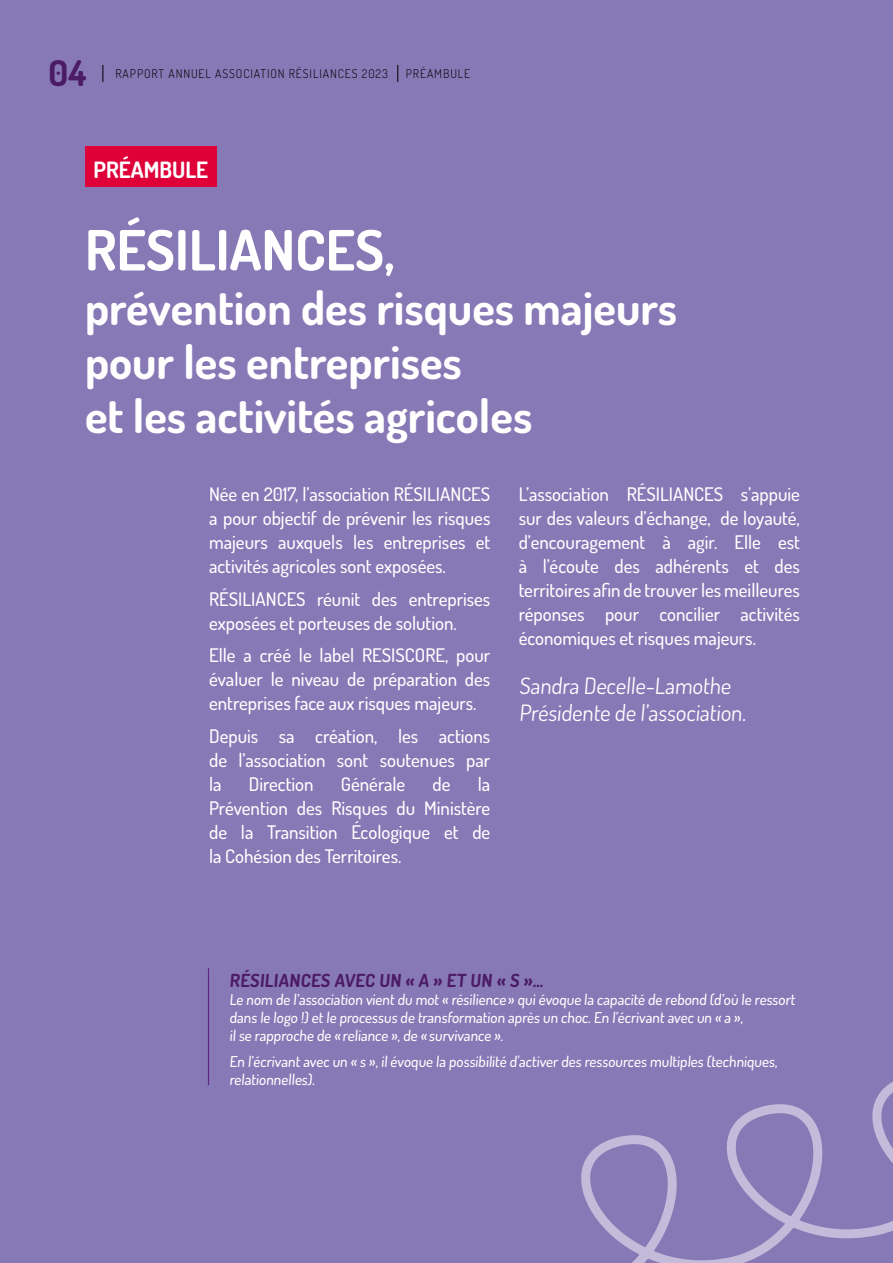
<style>
.page{position:relative;width:893px;height:1263px;background:#8778b6}
.page>*{position:absolute;margin:0;border:0;box-sizing:border-box;transform-origin:0 0}
.t1{font:700 55.5px "Dosis";color:#fff}
.t2{font:700 46.5px/54px "Dosis";color:#fff}
.t3{font:700 35.4px "Dosis";color:#4c1b66}
.t4{font:22.5px/27px "Dosis";color:#fff}
.t5{font:700 22.5px "Dosis";color:#fff}
.t6{font:500 18.75px/24px "Dosis";color:#fff;text-align:justify}
.t7{font:700 18px "Dosis";color:#4c1b66}
.t8{font:500 15px/18px "Dosis";color:#fff}
.t9{font:300 12px "Dosis";letter-spacing:.075em;color:#000}
</style>
<div class="page">
<div style="left:85px;top:147px;width:132px;height:40px;background:#df003a"></div>
<svg style="left:581px;top:1081px;width:312px;height:182px"></svg>
<svg style="left:397px;top:65px;width:1px;height:17px"></svg>
<svg style="left:103px;top:65px;width:1px;height:17px"></svg>
<hr style="left:208px;top:968px;width:1px;height:117px;background:#5b257e">
<h3 class="t3" style="left:49px;top:49px;width:39px">04</h3>
<p class="t9" style="left:116px;top:66px;width:274px">RAPPORT ANNUEL ASSOCIATION RÉSILIANCES 2023</p>
<p class="t9" style="left:406px;top:66px;width:66px">PRÉAMBULE</p>
<p class="t5" style="left:94px;top:155px;width:116px">PRÉAMBULE</p>
<h1 class="t1" style="left:85px;top:212px;width:311px">RÉSILIANCES,</h1>
<h2 class="t2" style="left:85px;top:278px;width:594px">prévention des risques majeurs pour les entreprises<br>et les activités agricoles</h2>
<p class="t6" style="left:209px;top:481px;width:283px">Née en 2017, l’association RÉSILIANCES a pour objectif de prévenir les risques majeurs auxquels les entreprises et activités agricoles sont exposées.</p>
<p class="t6" style="left:209px;top:586px;width:283px">RÉSILIANCES réunit des entreprises exposées et porteuses de solution.</p>
<p class="t6" style="left:209px;top:642px;width:283px">Elle a créé le label RESISCORE, pour évaluer le niveau de préparation des entreprises face aux risques majeurs.</p>
<p class="t6" style="left:209px;top:723px;width:283px">Depuis sa création, les actions de l’association sont soutenues par la</p>
<p class="t6" style="left:209px;top:771px;width:283px;text-indent:269px">la Prévention des Risques du Ministère de la Transition Écologique et de la Cohésion des Territoires.</p>
<p class="t6" style="left:249px;top:771px;width:66px">Direction</p>
<p class="t6" style="left:341px;top:771px;width:66px">Générale</p>
<p class="t6" style="left:433px;top:771px;width:19px">de</p>
<p class="t6" style="left:519px;top:481px;width:283px">L’association RÉSILIANCES s’appuie sur des valeurs d’échange, de loyauté, d’encouragement à agir. Elle est à l’écoute des adhérents et des territoires afin de trouver les meilleures réponses pour concilier activités économiques et risques majeurs.</p>
<p class="t4" style="left:519px;top:671px;width:231px">Sandra Decelle-Lamothe<br>Présidente de l’association.</p>
<p class="t7" style="left:229px;top:967px;width:317px">RÉSILIANCES AVEC UN « A » ET UN « S »…</p>
<p class="t8" style="left:229px;top:989px;width:569px">Le nom de l’association vient du mot « résilience » qui évoque la capacité de rebond (d’où le ressort dans le logo !) et le processus de transformation après un choc. En l’écrivant avec un « a »,<br>il se rapproche de « reliance », de « survivance ».</p>
<p class="t8" style="left:229px;top:1052px;width:551px">En l’écrivant avec un « s », il évoque la possibilité d'activer des ressources multiples (techniques, relationnelles).</p>
</div>
